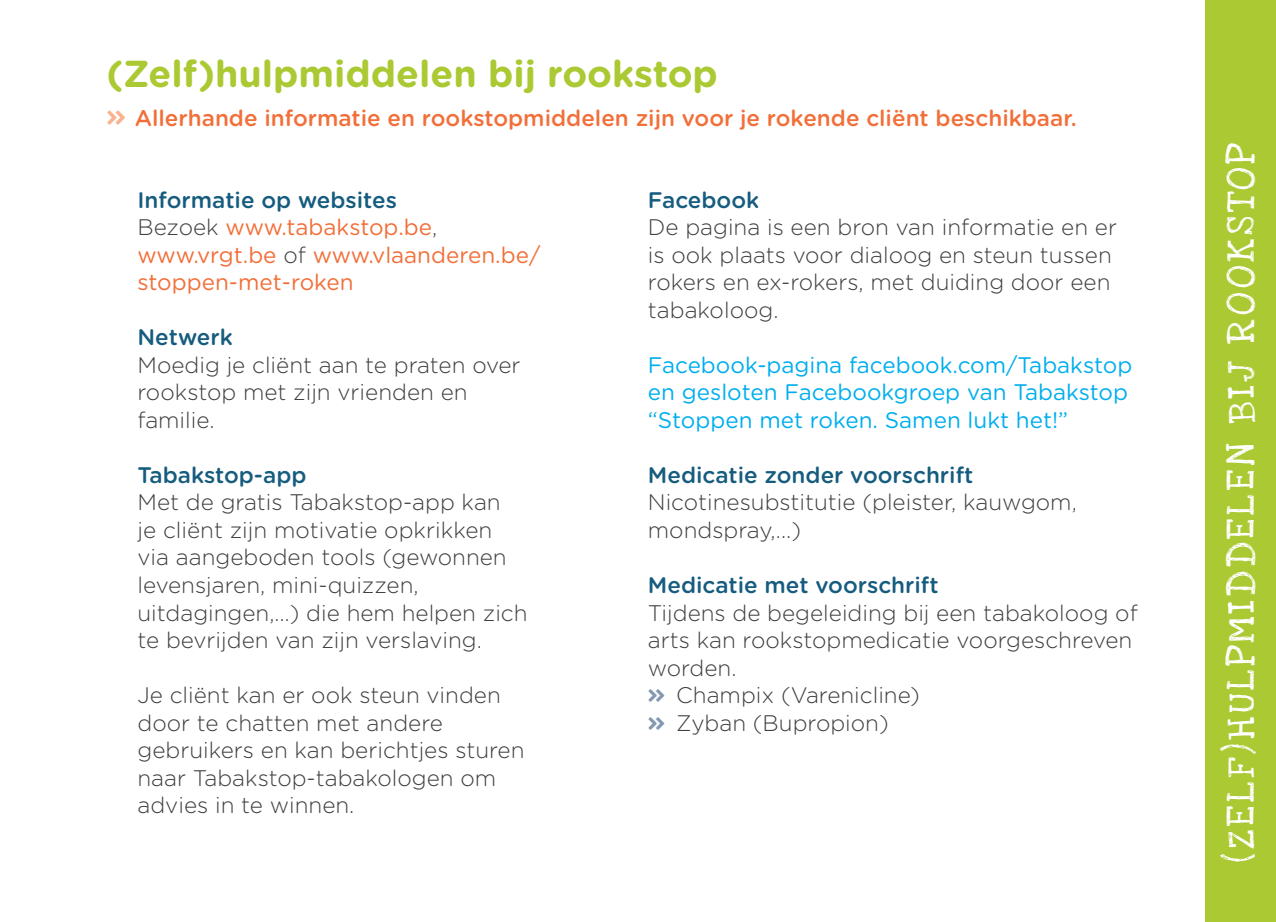
<style>
.page{position:relative;width:1276px;height:922px;background:#fff}
.page>*{position:absolute;margin:0;border:0;box-sizing:border-box;transform-origin:0 0}
.t1{font:40px "Love Ya Like A Sister";letter-spacing:.1em;color:#fff}
.t2{font:700 37.5px "Gotham Rounded";color:#aac932}
.t3{font:300 22.5px/27.5px "Gotham Rounded";color:#3e3e3f}
.t4{font:22.5px/27.5px "Gotham Rounded";color:#00aeef}
.t5{font:500 22.5px "Gotham Rounded";color:#165c7e}
.t6{font:500 22.5px "Gotham Rounded";color:#f26f39}
.t7{font:22.5px/27.5px "Gotham Rounded";color:#f26f39}
.s1{font-weight:300;color:#3e3e3f}
</style>
<div class="page">
<div style="left:1205px;top:0;width:71px;height:921px;background:#aac932"></div>
<p class="t2" style="left:106px;top:46px;width:613px">(Zelf)hulpmiddelen bij rookstop</p>
<p class="t6" style="left:135px;top:102px;width:943px">Allerhande informatie en rookstopmiddelen zijn voor je rokende cliënt beschikbaar.</p>
<p class="t5" style="left:137px;top:184px;width:261px">Informatie op websites</p>
<p class="t7" style="left:137px;top:212px;width:301px"><span class="s1">Bezoek</span> www.tabakstop.be<span class="s1">,</span></p>
<p class="t7" style="left:137px;top:240px;width:404px">www.vrgt.be <span class="s1">of</span> www.vlaanderen.be/ stoppen-met-roken</p>
<p class="t5" style="left:137px;top:321px;width:97px">Netwerk</p>
<p class="t3" style="left:137px;top:350px;width:384px">Moedig je cliënt aan te praten over rookstop met zijn vrienden en familie.</p>
<p class="t5" style="left:137px;top:459px;width:170px">Tabakstop-app</p>
<p class="t3" style="left:137px;top:487px;width:391px">Met de gratis Tabakstop-app kan<br>je cliënt zijn motivatie opkrikken via aangeboden tools (gewonnen levensjaren, mini-quizzen, uitdagingen,…) die hem helpen zich te bevrijden van zijn verslaving.</p>
<p class="t3" style="left:137px;top:680px;width:388px">Je cliënt kan er ook steun vinden door te chatten met andere gebruikers en kan berichtjes sturen naar Tabakstop-tabakologen om advies in te winnen.</p>
<p class="t5" style="left:648px;top:184px;width:113px">Facebook</p>
<p class="t3" style="left:648px;top:212px;width:470px">De pagina is een bron van informatie en er is ook plaats voor dialoog en steun tussen rokers en ex-rokers, met duiding door een tabakoloog.</p>
<p class="t4" style="left:648px;top:350px;width:486px">Facebook-pagina facebook.com/Tabakstop en gesloten Facebookgroep van Tabakstop “Stoppen met roken. Samen lukt het!”</p>
<p class="t5" style="left:648px;top:459px;width:327px">Medicatie zonder voorschrift</p>
<p class="t3" style="left:648px;top:487px;width:430px">Nicotinesubstitutie (pleister, kauwgom, mondspray,...)</p>
<p class="t5" style="left:648px;top:569px;width:292px">Medicatie met voorschrift</p>
<p class="t3" style="left:648px;top:597px;width:491px">Tijdens de begeleiding bij een tabakoloog of arts kan rookstopmedicatie voorgeschreven worden.</p>
<p class="t3" style="left:676px;top:680px;width:245px">Champix (Varenicline)</p>
<p class="t3" style="left:676px;top:707px;width:214px">Zyban (Bupropion)</p>
<p class="t1" style="left:1217px;top:863px;width:721px;rotate:-90deg">(ZELF)HULPMIDDELEN BIJ ROOKSTOP</p>
</div>
